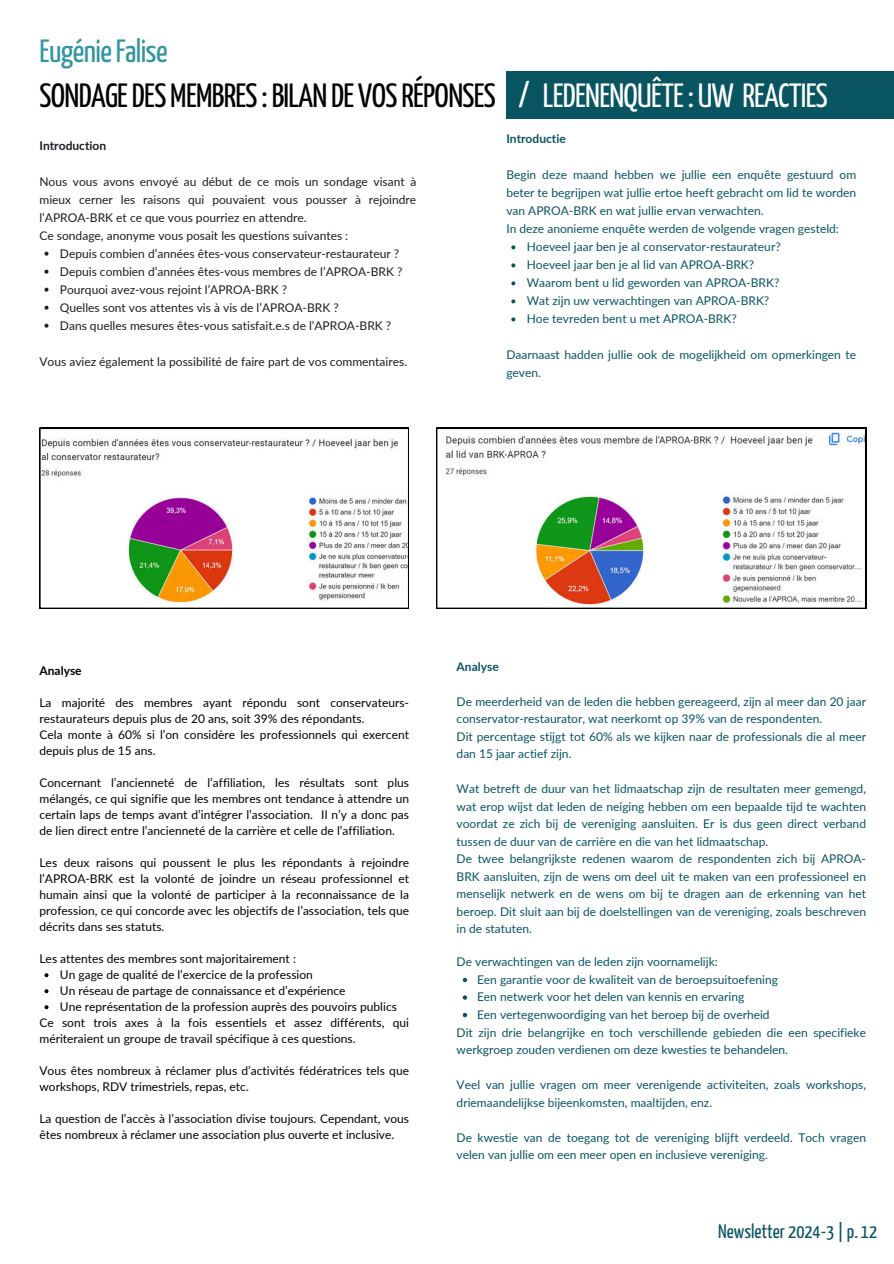
<style>
.page{position:relative;width:894px;height:1264px;background:#fff}
.page>*{position:absolute;margin:0;border:0;box-sizing:border-box;transform-origin:0 0}
.t1{font:33.45px "Yanone Kaffeesatz";letter-spacing:-.02em;color:#000}
.t2{font:31.95px "Yanone Kaffeesatz";letter-spacing:-.02em;color:#3494a0}
.t3{font:19.5px "Yanone Kaffeesatz";color:#095461}
.t4{font:12px/17.5px "Lato";color:#095461}
.t5{font:12px/16px "Lato";color:#000}
.t6{font:12px/18px "Lato";color:#1b1d21}
.t7{font:700 12px "Lato";color:#095461}
.t8{font:700 12px "Lato";color:#1b1d21}
.t9{font:700 12px "Lato";color:#000}
.s1{color:#fff}
</style>
<div class="page">
<div style="left:506px;top:71px;width:387px;height:47px;background:#095461"></div>
<svg style="left:39px;top:428px;width:369px;height:180px"></svg>
<svg style="left:818px;top:427px;width:49px;height:19px"></svg>
<svg style="left:44px;top:252px;width:4px;height:4px"></svg>
<svg style="left:44px;top:270px;width:4px;height:4px"></svg>
<svg style="left:44px;top:288px;width:4px;height:4px"></svg>
<svg style="left:44px;top:306px;width:4px;height:4px"></svg>
<svg style="left:44px;top:324px;width:4px;height:4px"></svg>
<svg style="left:511px;top:245px;width:4px;height:4px"></svg>
<svg style="left:511px;top:263px;width:4px;height:4px"></svg>
<svg style="left:511px;top:281px;width:4px;height:4px"></svg>
<svg style="left:511px;top:299px;width:4px;height:4px"></svg>
<svg style="left:511px;top:317px;width:4px;height:4px"></svg>
<svg style="left:436px;top:428px;width:429px;height:180px"></svg>
<svg style="left:44px;top:973px;width:4px;height:4px"></svg>
<svg style="left:44px;top:989px;width:4px;height:4px"></svg>
<svg style="left:44px;top:1005px;width:4px;height:4px"></svg>
<svg style="left:462px;top:977px;width:5px;height:5px"></svg>
<svg style="left:462px;top:995px;width:5px;height:4px"></svg>
<svg style="left:462px;top:1012px;width:5px;height:5px"></svg>
<h2 class="t2" style="left:39px;top:28px;width:130px">Eugénie Falise</h2>
<h1 class="t1" style="left:39px;top:72px;width:789px">SONDAGE DES MEMBRES : BILAN DE VOS RÉPONSES <span class="s1">/ LEDENENQUÊTE : UW REACTIES</span></h1>
<p class="t8" style="left:39px;top:136px;width:68px">Introduction</p>
<p class="t6" style="left:39px;top:172px;width:378px">Nous vous avons envoyé au début de ce mois un sondage visant à mieux cerner les raisons qui pouvaient vous pousser à rejoindre l’APROA-BRK et ce que vous pourriez en attendre.<br>Ce sondage, anonyme vous posait les questions suivantes :</p>
<p class="t6" style="left:60px;top:244px;width:344px">Depuis combien d’années êtes-vous conservateur-restaurateur ?<br>Depuis combien d’années êtes-vous membres de l’APROA-BRK ?<br>Pourquoi avez-vous rejoint l’APROA-BRK ?<br>Quelles sont vos attentes vis à vis de l’APROA-BRK ?<br>Dans quelles mesures êtes-vous satisfait.e.s de l’APROA-BRK ?</p>
<p class="t6" style="left:39px;top:352px;width:369px">Vous aviez également la possibilité de faire part de vos commentaires.</p>
<p class="t7" style="left:506px;top:130px;width:61px">Introductie</p>
<p class="t4" style="left:506px;top:166px;width:351px">Begin deze maand hebben we jullie een enquête gestuurd om</p>
<p class="t4" style="left:506px;top:184px;width:351px">beter te begrijpen wat jullie ertoe heeft gebracht om lid te worden</p>
<p class="t4" style="left:506px;top:202px;width:259px">van APROA-BRK en wat jullie ervan verwachten.</p>
<p class="t4" style="left:506px;top:220px;width:334px">In deze anonieme enquête werden de volgende vragen gesteld:</p>
<p class="t4" style="left:526px;top:238px;width:255px">Hoeveel jaar ben je al conservator-restaurateur?</p>
<p class="t4" style="left:526px;top:256px;width:229px">Hoeveel jaar ben je al lid van APROA-BRK?</p>
<p class="t4" style="left:526px;top:274px;width:254px">Waarom bent u lid geworden van APROA-BRK?</p>
<p class="t4" style="left:526px;top:292px;width:244px">Wat zijn uw verwachtingen van APROA-BRK?</p>
<p class="t4" style="left:526px;top:310px;width:211px">Hoe tevreden bent u met APROA-BRK?</p>
<p class="t4" style="left:506px;top:345px;width:351px;line-height:18px">Daarnaast hadden jullie ook de mogelijkheid om opmerkingen te geven.</p>
<p class="t9" style="left:39px;top:662px;width:44px">Analyse</p>
<p class="t5" style="left:39px;top:694px;width:371px">La majorité des membres ayant répondu sont conservateurs&shy;restaurateurs depuis plus de 20 ans, soit 39% des répondants.<br>Cela monte à 60% si l’on considère les professionnels qui exercent depuis plus de 15 ans.</p>
<p class="t5" style="left:39px;top:774px;width:371px;text-align:justify">Concernant l’ancienneté de l’affiliation, les résultats sont plus mélangés, ce qui signifie que les membres ont tendance à attendre un certain laps de temps avant d’intégrer l’association. Il n’y a donc pas de lien direct entre l’ancienneté de la carrière et celle de l’affiliation.</p>
<p class="t5" style="left:39px;top:854px;width:371px;text-align:justify">Les deux raisons qui poussent le plus les répondants à rejoindre l’APROA-BRK est la volonté de joindre un réseau professionnel et humain ainsi que la volonté de participer à la reconnaissance de la profession, ce qui concorde avec les objectifs de l’association, tels que décrits dans ses statuts.</p>
<p class="t5" style="left:39px;top:950px;width:258px">Les attentes des membres sont majoritairement :</p>
<p class="t5" style="left:60px;top:966px;width:254px">Un gage de qualité de l’exercice de la profession</p>
<p class="t5" style="left:60px;top:982px;width:287px">Un réseau de partage de connaissance et d’expérience</p>
<p class="t5" style="left:60px;top:998px;width:338px">Une représentation de la profession auprès des pouvoirs publics</p>
<p class="t5" style="left:39px;top:1014px;width:371px">Ce sont trois axes à la fois essentiels et assez différents, qui</p>
<p class="t5" style="left:39px;top:1030px;width:317px">mériteraient un groupe de travail spécifique à ces questions.</p>
<p class="t5" style="left:39px;top:1062px;width:371px">Vous êtes nombreux à réclamer plus d’activités fédératrices tels que workshops, RDV trimestriels, repas, etc.</p>
<p class="t5" style="left:39px;top:1110px;width:371px">La question de l’accès à l’association divise toujours. Cependant, vous êtes nombreux à réclamer une association plus ouverte et inclusive.</p>
<p class="t7" style="left:456px;top:657px;width:44px">Analyse</p>
<p class="t4" style="left:456px;top:692px;width:411px">De meerderheid van de leden die hebben gereageerd, zijn al meer dan 20 jaar conservator-restaurator, wat neerkomt op 39% van de respondenten.<br>Dit percentage stijgt tot 60% als we kijken naar de professionals die al meer dan 15 jaar actief zijn.</p>
<p class="t4" style="left:456px;top:779px;width:411px">Wat betreft de duur van het lidmaatschap zijn de resultaten meer gemengd, wat erop wijst dat leden de neiging hebben om een bepaalde tijd te wachten voordat ze zich bij de vereniging aansluiten. Er is dus geen direct verband tussen de duur van de carrière en die van het lidmaatschap.<br>De twee belangrijkste redenen waarom de respondenten zich bij APROA-BRK aansluiten, zijn de wens om deel uit te maken van een professioneel en menselijk netwerk en de wens om bij te dragen aan de erkenning van het beroep. Dit sluit aan bij de doelstellingen van de vereniging, zoals beschreven in de statuten.</p>
<p class="t4" style="left:456px;top:952px;width:262px">De verwachtingen van de leden zijn voornamelijk:</p>
<p class="t4" style="left:477px;top:970px;width:302px">Een garantie voor de kwaliteit van de beroepsuitoefening</p>
<p class="t4" style="left:477px;top:987px;width:269px">Een netwerk voor het delen van kennis en ervaring</p>
<p class="t4" style="left:477px;top:1005px;width:294px">Een vertegenwoordiging van het beroep bij de overheid</p>
<p class="t4" style="left:456px;top:1022px;width:411px">Dit zijn drie belangrijke en toch verschillende gebieden die een specifieke</p>
<p class="t4" style="left:456px;top:1040px;width:333px">werkgroep zouden verdienen om deze kwesties te behandelen.</p>
<p class="t4" style="left:456px;top:1075px;width:411px">Veel van jullie vragen om meer verenigende activiteiten, zoals workshops, driemaandelijkse bijeenkomsten, maaltijden, enz.</p>
<p class="t4" style="left:456px;top:1127px;width:411px">De kwestie van de toegang tot de vereniging blijft verdeeld. Toch vragen velen van jullie om een meer open en inclusieve vereniging.</p>
<h3 class="t3" style="left:718px;top:1217px;width:161px">Newsletter 2024-3 | p. 12</h3>
</div>
